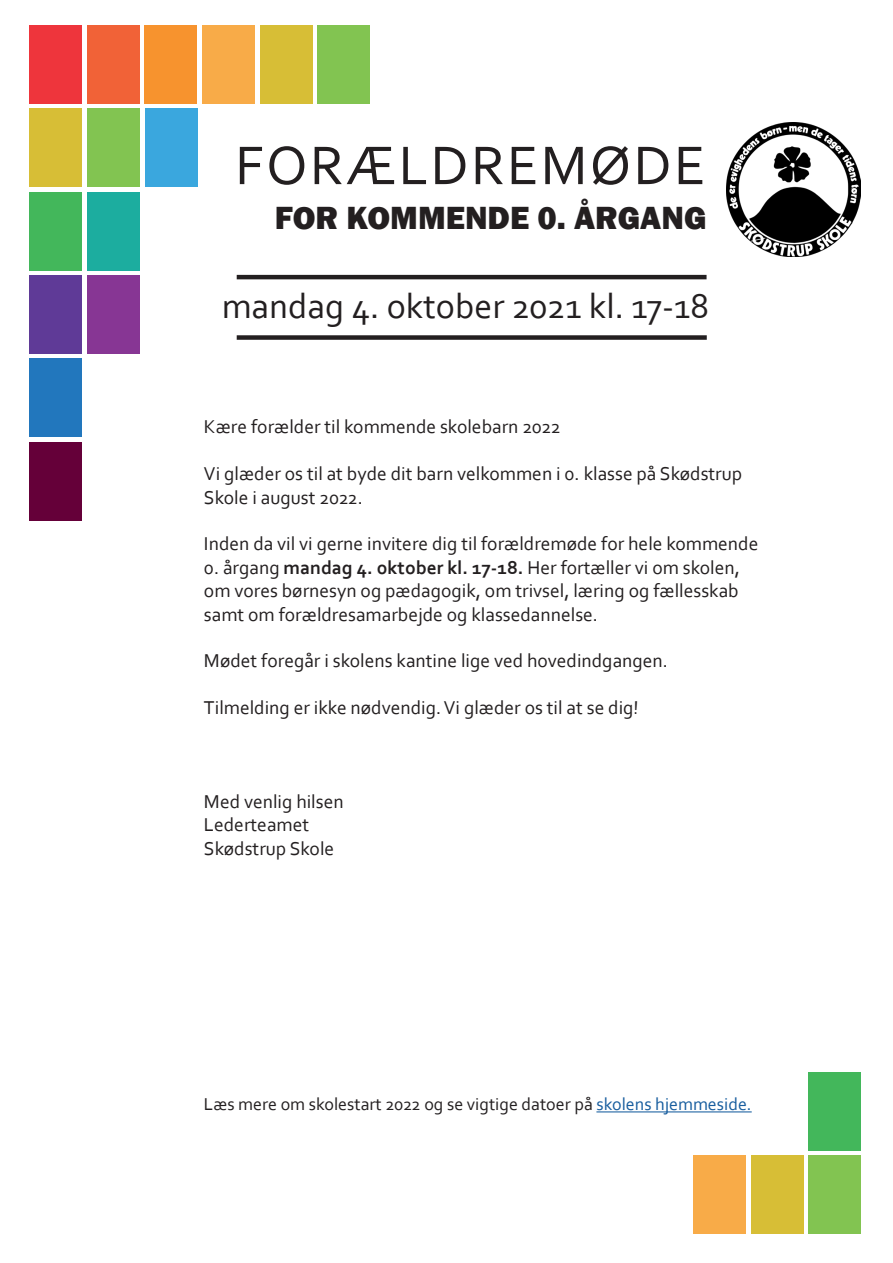
<style>
.page{position:relative;width:893px;height:1263px;background:#fff}
.page>*{position:absolute;margin:0;border:0;box-sizing:border-box;transform-origin:0 0}
.t1{font:57px "Corbel";letter-spacing:.04em;color:#231f20}
.t2{font:36px "Corbel";color:#231f20}
.t3{font:800 33px "Franklin Gothic";color:#231f20}
.t4{font:19.5px/23.4px "Corbel";color:#231f20}
.t5{font:18px "Corbel";color:#231f20}
.s1{font-weight:700}
.s2{color:#175d9e}
</style>
<div class="page">
<div style="left:29px;top:25px;width:53px;height:79px;background:#ee353c"></div>
<div style="left:87px;top:25px;width:53px;height:79px;background:#f16237"></div>
<div style="left:145px;top:25px;width:52px;height:79px;background:#f7932e"></div>
<div style="left:202px;top:25px;width:53px;height:79px;background:#f8ab48"></div>
<div style="left:29px;top:108px;width:53px;height:79px;background:#d7be36"></div>
<div style="left:87px;top:108px;width:53px;height:79px;background:#82c451"></div>
<div style="left:30px;top:192px;width:52px;height:78px;background:#43b75b"></div>
<div style="left:87px;top:192px;width:53px;height:78px;background:#1cad9f"></div>
<div style="left:145px;top:108px;width:52px;height:79px;background:#3aa7de"></div>
<div style="left:29px;top:359px;width:53px;height:78px;background:#2277bd"></div>
<div style="left:30px;top:275px;width:52px;height:79px;background:#5f3a97"></div>
<div style="left:87px;top:275px;width:53px;height:79px;background:#873694"></div>
<div style="left:29px;top:442px;width:53px;height:78px;background:#650039"></div>
<div style="left:260px;top:25px;width:52px;height:79px;background:#d7be36"></div>
<div style="left:318px;top:25px;width:52px;height:79px;background:#82c451"></div>
<div style="left:808px;top:1072px;width:53px;height:79px;background:#43b75b"></div>
<img style="left:727px;top:122px;width:133px;height:134px">
<hr style="left:237px;top:275px;width:469px;height:4px;background:#231f20">
<div style="left:237px;top:335px;width:470px;height:5px;background:#231f20"></div>
<hr style="left:596px;top:1111px;width:156px;height:1px;background:#175d9e">
<div style="left:693px;top:1155px;width:53px;height:78px;background:#f8ab48"></div>
<div style="left:751px;top:1155px;width:52px;height:78px;background:#d7be36"></div>
<div style="left:808px;top:1155px;width:53px;height:78px;background:#82c451"></div>
<p class="t1" style="left:235px;top:130px;width:472px">FORÆLDREMØDE</p>
<p class="t3" style="left:275px;top:197px;width:433px">FOR KOMMENDE 0. ÅRGANG</p>
<p class="t2" style="left:222px;top:284px;width:489px">mandag 4. oktober 2021 kl. 17-18</p>
<p class="t4" style="left:204px;top:415px;width:358px">Kære forælder til kommende skolebarn 2022</p>
<p class="t4" style="left:204px;top:461px;width:540px">Vi glæder os til at byde dit barn velkommen i 0. klasse på Skødstrup<br>Skole i august 2022.</p>
<p class="t4" style="left:204px;top:532px;width:556px">Inden da vil vi gerne invitere dig til forældremøde for hele kommende</p>
<p class="t4" style="left:204px;top:555px;width:537px;text-align:justify">0. årgang <span class="s1">mandag 4. oktober kl. 17-18.</span> Her fortæller vi om skolen, om vores børnesyn og pædagogik, om trivsel, læring og fællesskab samt om forældresamarbejde og klassedannelse.</p>
<p class="t4" style="left:204px;top:649px;width:465px">Mødet foregår i skolens kantine lige ved hovedindgangen.</p>
<p class="t4" style="left:204px;top:695px;width:436px">Tilmelding er ikke nødvendig. Vi glæder os til at se dig!</p>
<p class="t4" style="left:204px;top:789px;width:141px">Med venlig hilsen</p>
<p class="t4" style="left:204px;top:812px;width:132px">Lederteamet<br>Skødstrup Skole</p>
<p class="t5" style="left:204px;top:1093px;width:549px">Læs mere om skolestart 2022 og se vigtige datoer på <span class="s2">skolens hjemmeside.</span></p>
</div>
